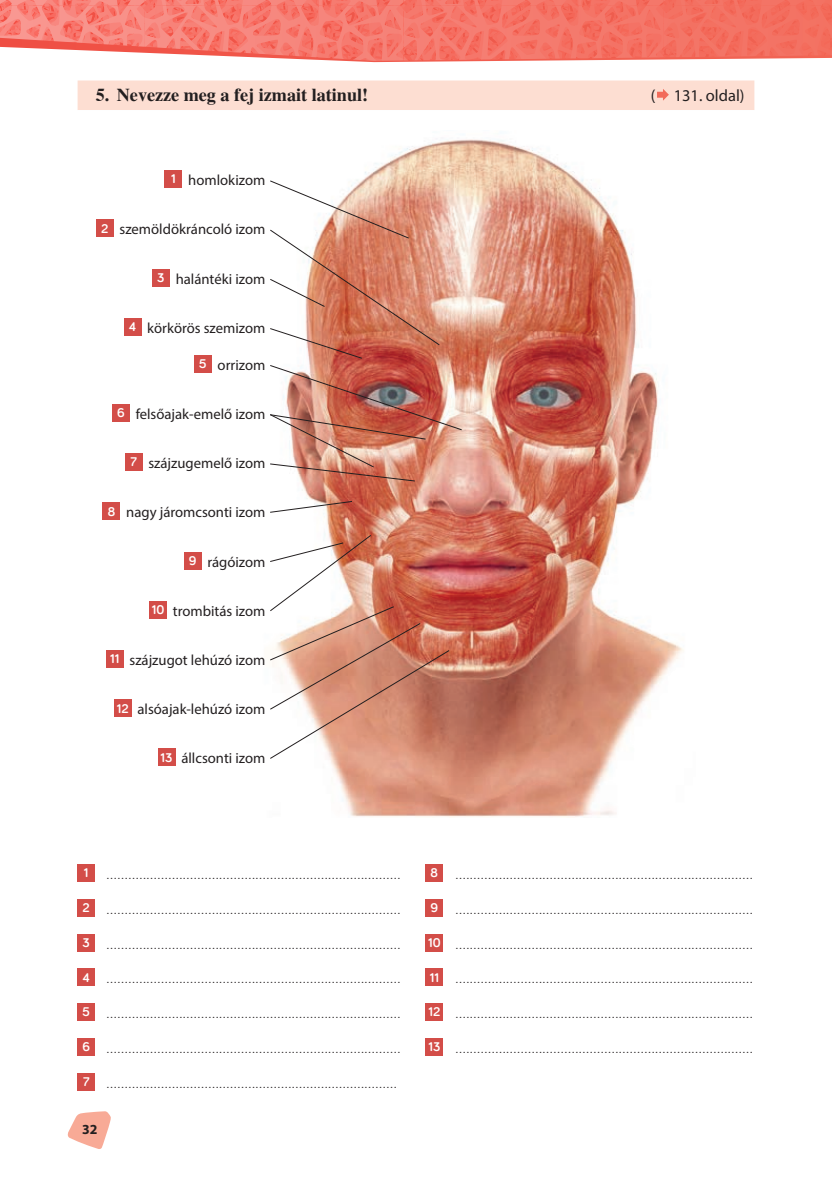
<style>
.page{position:relative;width:832px;height:1180px;background:#fff}
.page>*{position:absolute;margin:0;border:0;box-sizing:border-box;transform-origin:0 0}
.t1{font:700 18.2px "Toronto Mozaik";color:#231f20}
.t2{font:16.45px "Myriad Pro";color:#231f20}
.t3{font:14.7px "Myriad Pro";color:#231f20}
.t4{font:700 13.83px "Myriad Pro";color:#231f20}
.t5{font:12.08px "Toronto Mozaik";color:#231f20}
.s1{font-family:"Bariol";font-weight:700;font-size:12.95px;color:#fff}
</style>
<div class="page">
<svg style="left:0;top:0;width:832px;height:61px;background:#f57c71"></svg>
<svg style="left:67px;top:1111px;width:44px;height:38px"></svg>
<div style="left:78px;top:80px;width:676px;height:30px;background:#fdded2"></div>
<div style="left:78px;top:864px;width:17px;height:17px;background:#d34d48"></div>
<div style="left:426px;top:864px;width:17px;height:17px;background:#d34d48"></div>
<div style="left:78px;top:899px;width:17px;height:17px;background:#d34d48"></div>
<div style="left:426px;top:899px;width:17px;height:17px;background:#d34d48"></div>
<div style="left:78px;top:934px;width:17px;height:17px;background:#d34d48"></div>
<div style="left:426px;top:934px;width:17px;height:17px;background:#d34d48"></div>
<div style="left:78px;top:968px;width:17px;height:17px;background:#d34d48"></div>
<div style="left:426px;top:968px;width:17px;height:17px;background:#d34d48"></div>
<div style="left:78px;top:1003px;width:17px;height:17px;background:#d34d48"></div>
<div style="left:426px;top:1003px;width:17px;height:17px;background:#d34d48"></div>
<div style="left:78px;top:1038px;width:17px;height:17px;background:#d34d48"></div>
<div style="left:426px;top:1038px;width:17px;height:17px;background:#d34d48"></div>
<div style="left:78px;top:1072px;width:17px;height:18px;background:#d34d48"></div>
<img style="left:301px;top:139px;width:383px;height:678px">
<div style="left:165px;top:170px;width:17px;height:18px;background:#d34d48"></div>
<div style="left:96px;top:220px;width:17px;height:17px;background:#d34d48"></div>
<div style="left:152px;top:269px;width:17px;height:17px;background:#d34d48"></div>
<div style="left:124px;top:318px;width:17px;height:17px;background:#d34d48"></div>
<div style="left:194px;top:355px;width:17px;height:17px;background:#d34d48"></div>
<div style="left:112px;top:404px;width:17px;height:17px;background:#d34d48"></div>
<div style="left:125px;top:453px;width:17px;height:18px;background:#d34d48"></div>
<div style="left:103px;top:503px;width:17px;height:17px;background:#d34d48"></div>
<div style="left:184px;top:552px;width:17px;height:17px;background:#d34d48"></div>
<div style="left:149px;top:601px;width:18px;height:17px;background:#d34d48"></div>
<div style="left:106px;top:650px;width:17px;height:17px;background:#d34d48"></div>
<div style="left:114px;top:699px;width:17px;height:18px;background:#d34d48"></div>
<div style="left:158px;top:748px;width:17px;height:18px;background:#d34d48"></div>
<svg style="left:270px;top:180px;width:193px;height:302px"></svg>
<svg style="left:270px;top:500px;width:83px;height:13px"></svg>
<svg style="left:270px;top:534px;width:180px;height:225px"></svg>
<h1 class="t1" style="left:96px;top:84px;width:274px">5. Nevezze meg a fej izmait latinul!</h1>
<h2 class="t2" style="left:651px;top:85px;width:95px">( 131. oldal)</h2>
<p class="t3" style="left:171px;top:171px;width:96px"><span class="s1">1</span> homlokizom</p>
<p class="t3" style="left:101px;top:220px;width:166px"><span class="s1">2</span> szemöldökráncoló izom</p>
<p class="t3" style="left:157px;top:269px;width:110px"><span class="s1">3</span> halántéki izom</p>
<p class="t3" style="left:129px;top:319px;width:138px"><span class="s1">4</span> körkörös szemizom</p>
<p class="t3" style="left:199px;top:356px;width:68px"><span class="s1">5</span> orrizom</p>
<p class="t3" style="left:117px;top:405px;width:150px"><span class="s1">6</span> felsőajak-emelő izom</p>
<p class="t3" style="left:130px;top:454px;width:136px"><span class="s1">7</span> szájzugemelő izom</p>
<p class="t3" style="left:108px;top:503px;width:159px"><span class="s1">8</span> nagy járomcsonti izom</p>
<p class="t3" style="left:189px;top:552px;width:78px"><span class="s1">9</span> rágóizom</p>
<p class="t3" style="left:152px;top:602px;width:115px"><span class="s1">10</span> trombitás izom</p>
<p class="t3" style="left:110px;top:651px;width:157px"><span class="s1">11</span> szájzugot lehúzó izom</p>
<p class="t3" style="left:117px;top:700px;width:150px"><span class="s1">12</span> alsóajak-lehúzó izom</p>
<p class="t3" style="left:161px;top:749px;width:106px"><span class="s1">13</span> állcsonti izom</p>
<p class="t5" style="left:84px;top:868px;width:318px"><span class="s1">1</span> .................................................................................</p>
<p class="t5" style="left:430px;top:868px;width:323px"><span class="s1">8</span> ..................................................................................</p>
<p class="t5" style="left:83px;top:903px;width:319px"><span class="s1">2</span> .................................................................................</p>
<p class="t5" style="left:430px;top:903px;width:324px"><span class="s1">9</span> ..................................................................................</p>
<p class="t5" style="left:82px;top:937px;width:319px"><span class="s1">3</span> .................................................................................</p>
<p class="t5" style="left:428px;top:937px;width:326px"><span class="s1">10</span> ..................................................................................</p>
<p class="t5" style="left:83px;top:972px;width:319px"><span class="s1">4</span> .................................................................................</p>
<p class="t5" style="left:430px;top:972px;width:324px"><span class="s1">11</span> ..................................................................................</p>
<p class="t5" style="left:82px;top:1007px;width:319px"><span class="s1">5</span> .................................................................................</p>
<p class="t5" style="left:428px;top:1007px;width:326px"><span class="s1">12</span> ..................................................................................</p>
<p class="t5" style="left:82px;top:1041px;width:319px"><span class="s1">6</span> .................................................................................</p>
<p class="t5" style="left:428px;top:1041px;width:326px"><span class="s1">13</span> ..................................................................................</p>
<p class="t5" style="left:83px;top:1076px;width:315px"><span class="s1">7</span> ................................................................................</p>
<p class="t4" style="left:82px;top:1120px;width:17px">32</p>
</div>
